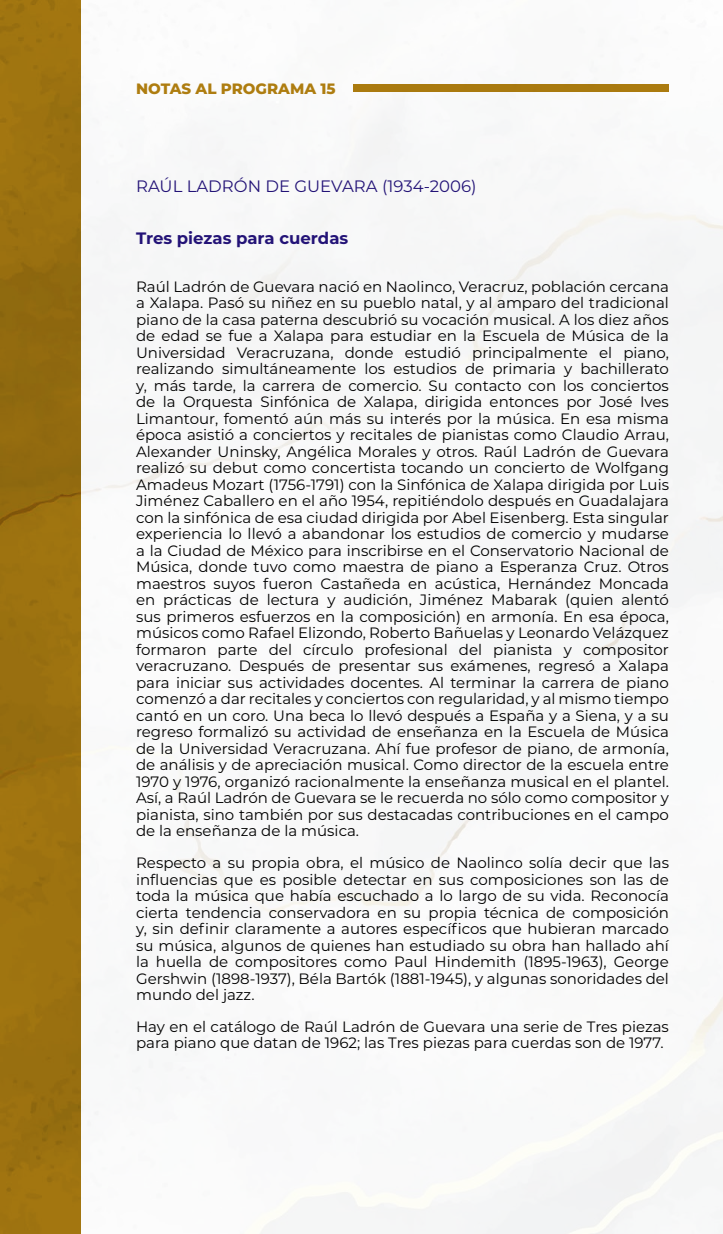
<style>
.page{position:relative;width:723px;height:1234px;background:#fff}
.page>*{position:absolute;margin:0;border:0;box-sizing:border-box;transform-origin:0 0}
.t1{font:16.5px "Montserrat";color:#231377}
.t2{font:700 16.5px "Montserrat";color:#231377}
.t3{font:15px/16.5px "Montserrat";color:#000;text-align:justify}
.t4{font:800 15px "Montserrat";color:#ae7d10}
</style>
<div class="page">
<div style="left:81px;top:0;width:642px;height:1233px;background:#f8f9f9"></div>
<div style="left:353px;top:84px;width:316px;height:7px;background:#ae7d10"></div>
<div style="left:0;top:0;width:81px;height:1233px;background:#9b7110"></div>
<p class="t4" style="left:136px;top:78px;width:201px">NOTAS AL PROGRAMA 15</p>
<p class="t1" style="left:136px;top:175px;width:342px">RAÚL LADRÓN DE GUEVARA (1934-2006)</p>
<p class="t2" style="left:136px;top:226px;width:214px">Tres piezas para cuerdas</p>
<p class="t3" style="left:136px;top:277px;width:534px">Raúl Ladrón de Guevara nació en Naolinco, Veracruz, población cercana a Xalapa. Pasó su niñez en su pueblo natal, y al amparo del tradicional piano de la casa paterna descubrió su vocación musical. A los diez años de edad se fue a Xalapa para estudiar en la Escuela de Música de la Universidad Veracruzana, donde estudió principalmente el piano, realizando simultáneamente los estudios de primaria y bachillerato y, más tarde, la carrera de comercio. Su contacto con los conciertos de la Orquesta Sinfónica de Xalapa, dirigida entonces por José Ives Limantour, fomentó aún más su interés por la música. En esa misma época asistió a conciertos y recitales de pianistas como Claudio Arrau, Alexander Uninsky, Angélica Morales y otros. Raúl Ladrón de Guevara realizó su debut como concertista tocando un concierto de Wolfgang Amadeus Mozart (1756-1791) con la Sinfónica de Xalapa dirigida por Luis Jiménez Caballero en el año 1954, repitiéndolo después en Guadalajara con la sinfónica de esa ciudad dirigida por Abel Eisenberg. Esta singular experiencia lo llevó a abandonar los estudios de comercio y mudarse a la Ciudad de México para inscribirse en el Conservatorio Nacional de Música, donde tuvo como maestra de piano a Esperanza Cruz. Otros maestros suyos fueron Castañeda en acústica, Hernández Moncada en prácticas de lectura y audición, Jiménez Mabarak (quien alentó sus primeros esfuerzos en la composición) en armonía. En esa época, músicos como Rafael Elizondo, Roberto Bañuelas y Leonardo Velázquez formaron parte del círculo profesional del pianista y compositor veracruzano. Después de presentar sus exámenes, regresó a Xalapa para iniciar sus actividades docentes. Al terminar la carrera de piano comenzó a dar recitales y conciertos con regularidad, y al mismo tiempo cantó en un coro. Una beca lo llevó después a España y a Siena, y a su regreso formalizó su actividad de enseñanza en la Escuela de Música de la Universidad Veracruzana. Ahí fue profesor de piano, de armonía, de análisis y de apreciación musical. Como director de la escuela entre 1970 y 1976, organizó racionalmente la enseñanza musical en el plantel.<br>Así, a Raúl Ladrón de Guevara se le recuerda no sólo como compositor y pianista, sino también por sus destacadas contribuciones en el campo de la enseñanza de la música.</p>
<p class="t3" style="left:136px;top:853px;width:534px">Respecto a su propia obra, el músico de Naolinco solía decir que las influencias que es posible detectar en sus composiciones son las de toda la música que había escuchado a lo largo de su vida. Reconocía cierta tendencia conservadora en su propia técnica de composición y, sin definir claramente a autores específicos que hubieran marcado su música, algunos de quienes han estudiado su obra han hallado ahí la huella de compositores como Paul Hindemith (1895-1963), George Gershwin (1898-1937), Béla Bartók (1881-1945), y algunas sonoridades del mundo del jazz.</p>
<p class="t3" style="left:136px;top:1017px;width:534px">Hay en el catálogo de Raúl Ladrón de Guevara una serie de Tres piezas para piano que datan de 1962; las Tres piezas para cuerdas son de 1977.</p>
</div>
